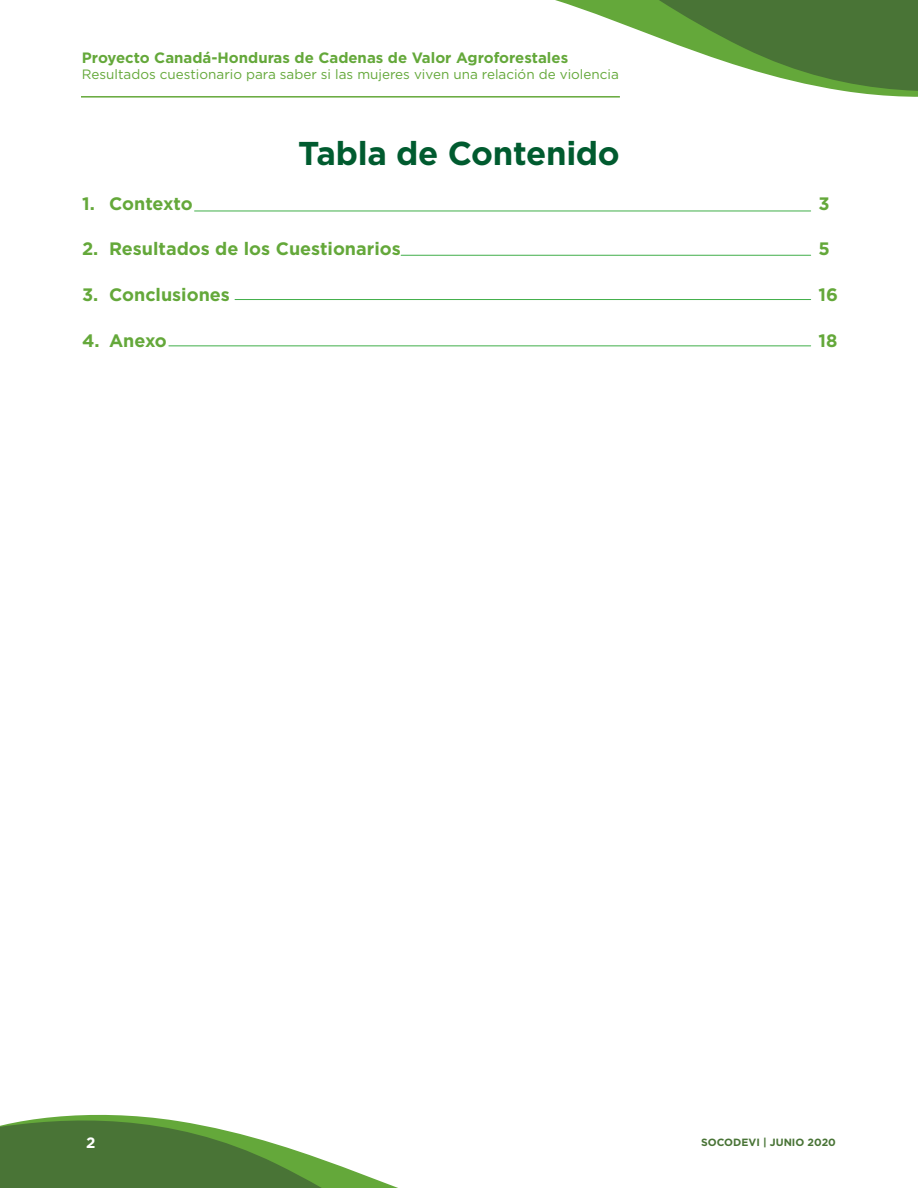
<style>
.page{position:relative;width:918px;height:1188px;background:#fff}
.page>*{position:absolute;margin:0;border:0;box-sizing:border-box;transform-origin:0 0}
.Headline_29_34_Left{font:700 33px "Gotham";letter-spacing:-.01em;color:#005b2f}
.t1{font:700 18px "Gotham";color:#64a83a}
.t2{font:700 15px "Gotham";color:#64a83a}
.t3{font:700 15px "Gotham";color:#fff}
.t4{font:13.5px "Gotham";color:#64a83a}
.t5{font:700 10.5px "Gotham";color:#497436}
</style>
<div class="page">
<svg style="left:0;top:1114px;width:398px;height:74px"></svg>
<hr style="left:81px;top:96px;width:539px;height:2px;background:#64a83a">
<svg style="left:501px;top:0;width:417px;height:98px"></svg>
<hr style="left:235px;top:299px;width:576px;height:1px;background:#40ae49">
<hr style="left:195px;top:211px;width:616px;height:1px;background:#40ae49">
<hr style="left:169px;top:345px;width:642px;height:1px;background:#40ae49">
<hr style="left:401px;top:255px;width:410px;height:1px;background:#40ae49">
<p class="t2" style="left:82px;top:48px;width:488px">Proyecto Canadá-Honduras de Cadenas de Valor Agroforestales</p>
<p class="t4" style="left:82px;top:66px;width:538px">Resultados cuestionario para saber si las mujeres viven una relación de violencia</p>
<p class="Headline_29_34_Left" style="left:298px;top:131px;width:323px">Tabla de Contenido</p>
<p class="t1" style="left:82px;top:192px;width:112px">1. Contexto</p>
<p class="t1" style="left:82px;top:237px;width:320px">2. Resultados de los Cuestionarios</p>
<p class="t1" style="left:82px;top:283px;width:149px">3. Conclusiones</p>
<p class="t1" style="left:82px;top:328px;width:86px">4. Anexo</p>
<p class="t1" style="left:819px;top:192px;width:13px">3</p>
<p class="t1" style="left:819px;top:237px;width:13px">5</p>
<p class="t1" style="left:819px;top:283px;width:21px">16</p>
<p class="t1" style="left:819px;top:328px;width:20px">18</p>
<p class="t3" style="left:86px;top:1133px;width:11px">2</p>
<p class="t5" style="left:701px;top:1135px;width:136px">SOCODEVI | JUNIO 2020</p>
</div>
